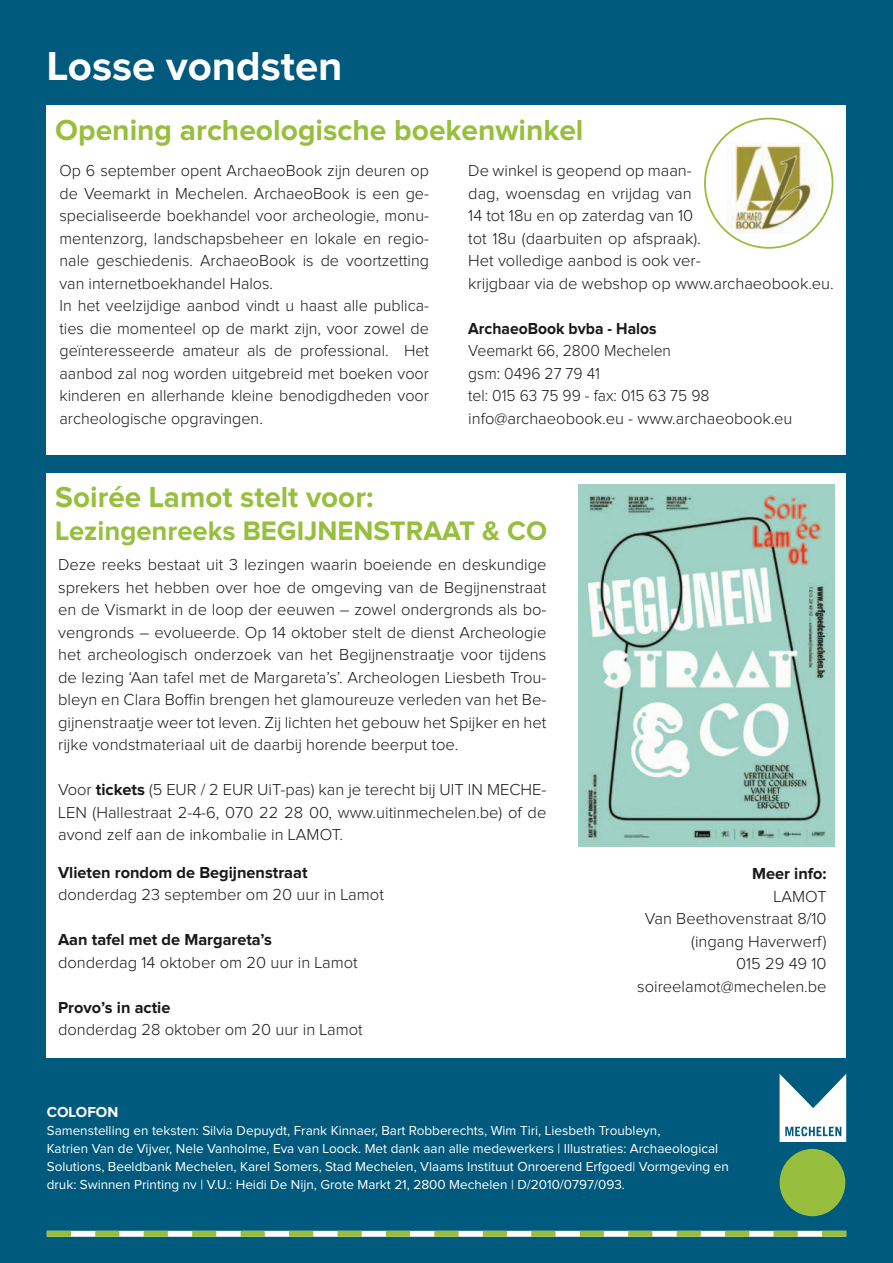
<style>
.page{position:relative;width:893px;height:1263px;background:#005a7d}
.page>*{position:absolute;margin:0;border:0;box-sizing:border-box;transform-origin:0 0}
.t1{font:700 42px "Proxima Nova";color:#fff}
.t2{font:700 30px "Proxima Nova";color:#97bf3d}
.t3{font:700 27.75px "Proxima Nova";color:#97bf3d}
.t4{font:300 16.5px/22.5px "Proxima Nova";color:#1a181b}
.t5{font:300 16.5px/22.5px "Proxima Nova";color:#1a181b;scale:.95 1}
.t6{font:700 16.5px "Proxima Nova";color:#1a181b}
.t7{font:700 16.5px "Proxima Nova";color:#1a181b;scale:.95 1}
.t8{font:700 15px "Proxima Nova";color:#fff}
.t9{font:13.5px/18px "Proxima Nova";color:#fff}
.s1{font-weight:700}
</style>
<div class="page">
<svg style="left:47px;top:1231px;width:799px;height:6px;background:#c6db9b"></svg>
<div style="left:47px;top:105px;width:799px;height:350px;background:#fff"></div>
<div style="left:47px;top:473px;width:799px;height:584px;background:#fff"></div>
<svg style="left:780px;top:1074px;width:66px;height:68px"></svg>
<div style="left:780px;top:1149px;width:65px;height:67px;background:#97bf3d;border-radius:50%"></div>
<img style="left:726px;top:145px;width:90px;height:89px">
<img style="left:578px;top:484px;width:256px;height:362px">
<h1 class="t1" style="left:47px;top:42px;width:297px">Losse vondsten</h1>
<h2 class="t2" style="left:55px;top:113px;width:530px">Opening archeologische boekenwinkel</h2>
<p class="t4" style="left:60px;top:160px;width:371px">Op 6 september opent ArchaeoBook zijn deuren op de Veemarkt in Mechelen. ArchaeoBook is een ge&shy;specialiseerde boekhandel voor archeologie, monu&shy;mentenzorg, landschapsbeheer en lokale en regio&shy;nale geschiedenis. ArchaeoBook is de voortzetting van internetboekhandel Halos.<br>In het veelzijdige aanbod vindt u haast alle publica&shy;ties die momenteel op de markt zijn, voor zowel de geïnteresseerde amateur als de professional. Het aanbod zal nog worden uitgebreid met boeken voor kinderen en allerhande kleine benodigdheden voor archeologische opgravingen.</p>
<p class="t4" style="left:468px;top:160px;width:367px">De winkel is geopend op maan-<br>dag, woensdag en vrijdag van<br>14 tot 18u en op zaterdag van 10<br>tot 18u (daarbuiten op afspraak).<br>Het volledige aanbod is ook ver-<br>krijgbaar via de webshop op www.archaeobook.eu.</p>
<p class="t7" style="left:468px;top:319px;width:200px">ArchaeoBook bvba - Halos</p>
<p class="t5" style="left:468px;top:340px;width:343px">Veemarkt 66, 2800 Mechelen<br>gsm: 0496 27 79 41<br>tel: 015 63 75 99 - fax: 015 63 75 98 info@archaeobook.eu - www.archaeobook.eu</p>
<h2 class="t2" style="left:55px;top:480px;width:320px">Soirée Lamot stelt voor:</h2>
<h3 class="t3" style="left:55px;top:515px;width:493px">Lezingenreeks BEGIJNENSTRAAT &amp; CO</h3>
<p class="t4" style="left:58px;top:554px;width:490px;text-align:justify">Deze reeks bestaat uit 3 lezingen waarin boeiende en deskundige sprekers het hebben over hoe de omgeving van de Begijnenstraat en de Vismarkt in de loop der eeuwen – zowel ondergronds als bo&shy;vengronds – evolueerde. Op 14 oktober stelt de dienst Archeologie het archeologisch onderzoek van het Begijnenstraatje voor tijdens de lezing ‘Aan tafel met de Margareta’s’. Archeologen Liesbeth Trou&shy;bleyn en Clara Boffin brengen het glamoureuze verleden van het Be&shy;gijnenstraatje weer tot leven. Zij lichten het gebouw het Spijker en het rijke vondstmateriaal uit de daarbij horende beerput toe.</p>
<p class="t4" style="left:58px;top:779px;width:490px;text-align:justify">Voor <span class="s1">tickets</span> (5 EUR / 2 EUR UiT-pas) kan je terecht bij UIT IN MECHE-LEN (Hallestraat 2-4-6, 070 22 28 00, www.uitinmechelen.be) of de avond zelf aan de inkombalie in LAMOT.</p>
<p class="t6" style="left:58px;top:863px;width:251px">Vlieten rondom de Begijnenstraat</p>
<p class="t4" style="left:58px;top:884px;width:327px">donderdag 23 september om 20 uur in Lamot</p>
<p class="t6" style="left:58px;top:930px;width:215px">Aan tafel met de Margareta’s</p>
<p class="t4" style="left:58px;top:951px;width:301px">donderdag 14 oktober om 20 uur in Lamot</p>
<p class="t6" style="left:58px;top:998px;width:114px">Provo’s in actie</p>
<p class="t4" style="left:58px;top:1019px;width:306px">donderdag 28 oktober om 20 uur in Lamot</p>
<p class="t6" style="left:752px;top:864px;width:76px">Meer info:</p>
<p class="t4" style="left:637px;top:885px;width:191px;text-align:right">LAMOT<br>Van Beethovenstraat 8/10 (ingang Haverwerf)<br>015 29 49 10 soireelamot@mechelen.be</p>
<p class="t8" style="left:47px;top:1103px;width:73px">COLOFON</p>
<p class="t9" style="left:47px;top:1121px;width:684px">Samenstelling en teksten: Silvia Depuydt, Frank Kinnaer, Bart Robberechts, Wim Tiri, Liesbeth Troubleyn,<br>Katrien Van de Vijver, Nele Vanholme, Eva van Loock. Met dank aan alle medewerkers | Illustraties: Archaeological Solutions, Beeldbank Mechelen, Karel Somers, Stad Mechelen, Vlaams Instituut Onroerend Erfgoed| Vormgeving en druk: Swinnen Printing nv | V.U.: Heidi De Nijn, Grote Markt 21, 2800 Mechelen | D/2010/0797/093.</p>
</div>
